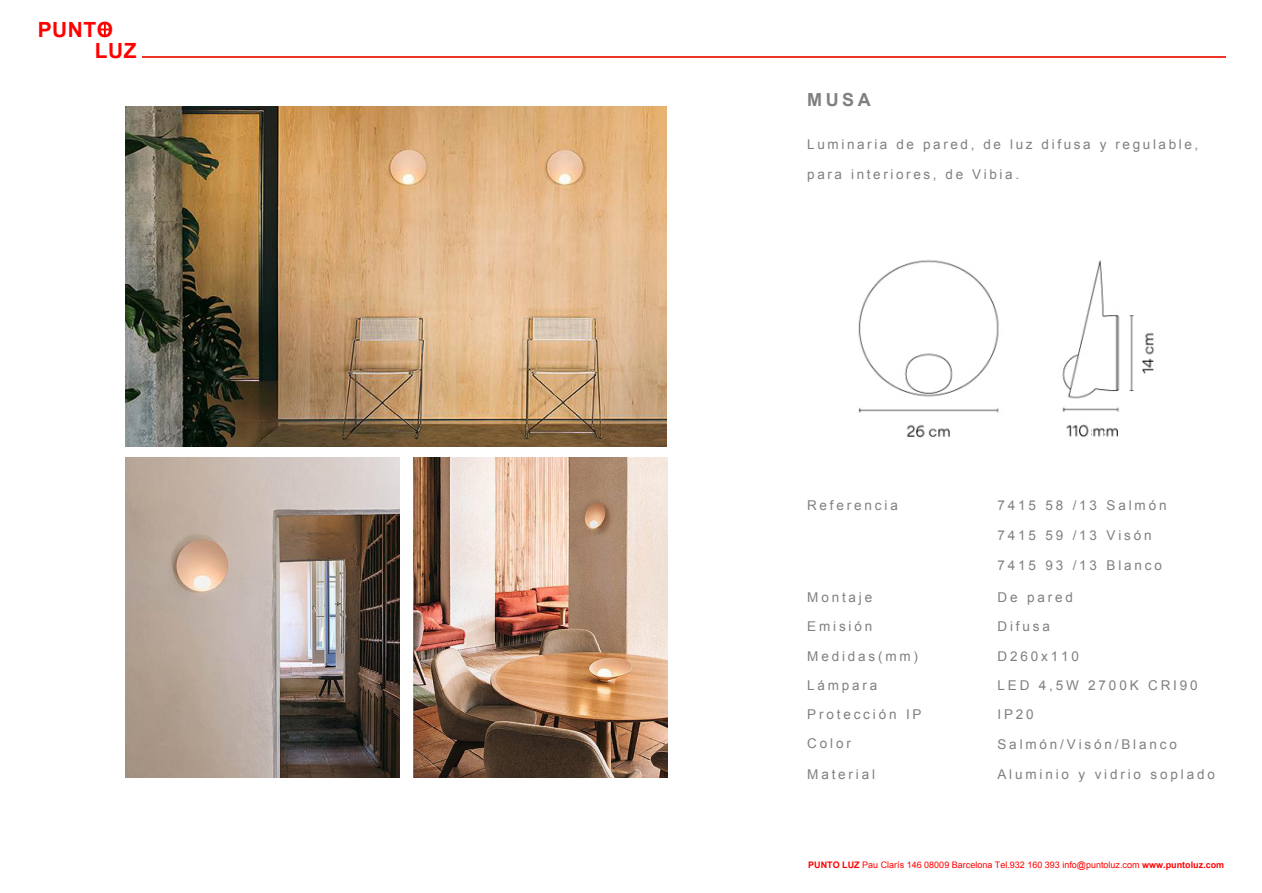
<style>
.page{position:relative;width:1262px;height:893px;background:#fff}
.page>*{position:absolute;margin:0;border:0;box-sizing:border-box;transform-origin:0 0}
.t1{font:700 20.85px/21px "Arial";letter-spacing:.025em;color:#f00}
.t2{font:700 18px "Arial";color:#808080}
.t3{font:13.5px "Arial";letter-spacing:.21em;color:#808080}
.t4{font:9px "Arial";color:#f00}
.s1{font-weight:700}
</style>
<div class="page">
<img style="left:858px;top:260px;width:296px;height:178px">
<svg style="left:99px;top:23px;width:12px;height:13px"></svg>
<hr style="left:142px;top:56px;width:1083px;height:2px;background:#ee3424">
<img style="left:413px;top:458px;width:254px;height:319px">
<img style="left:125px;top:458px;width:275px;height:319px">
<img style="left:125px;top:106px;width:542px;height:341px">
<img style="left:1091px;top:425px;width:13px;height:12px">
<img style="left:1104px;top:425px;width:15px;height:12px">
<h1 class="t1" style="left:95px;top:20px;width:43px;text-indent:-57px">PUNTO<br>LUZ</h1>
<h2 class="t2" style="left:807px;top:88px;width:65px">MUSA</h2>
<p class="t3" style="left:807px;top:135px;width:392px">Luminaria de pared, de luz difusa y regulable,</p>
<p class="t3" style="left:807px;top:165px;width:213px">para interiores, de Vibia.</p>
<p class="t3" style="left:807px;top:496px;width:92px">Referencia</p>
<p class="t3" style="left:997px;top:496px;width:171px">7415 58 /13 Salmón</p>
<p class="t3" style="left:997px;top:526px;width:156px">7415 59 /13 Visón</p>
<p class="t3" style="left:997px;top:556px;width:166px">7415 93 /13 Blanco</p>
<p class="t3" style="left:807px;top:588px;width:67px">Montaje</p>
<p class="t3" style="left:997px;top:588px;width:77px">De pared</p>
<p class="t3" style="left:807px;top:617px;width:67px">Emisión</p>
<p class="t3" style="left:997px;top:617px;width:54px">Difusa</p>
<p class="t3" style="left:807px;top:647px;width:112px">Medidas(mm)</p>
<p class="t3" style="left:997px;top:647px;width:83px">D260x110</p>
<p class="t3" style="left:807px;top:676px;width:72px">Lámpara</p>
<p class="t3" style="left:997px;top:676px;width:202px">LED 4,5W 2700K CRI90</p>
<p class="t3" style="left:807px;top:705px;width:116px">Protección IP</p>
<p class="t3" style="left:997px;top:705px;width:38px">IP20</p>
<p class="t3" style="left:807px;top:734px;width:45px">Color</p>
<p class="t3" style="left:997px;top:735px;width:181px">Salmón/Visón/Blanco</p>
<p class="t3" style="left:807px;top:765px;width:69px">Material</p>
<p class="t3" style="left:997px;top:765px;width:219px">Aluminio y vidrio soplado</p>
<p class="t4" style="left:808px;top:858px;width:417px"><span class="s1">PUNTO LUZ</span> Pau Clarís 146 08009 Barcelona Tel.932 160 393 info@puntoluz.com <span class="s1">www.puntoluz.com</span></p>
</div>
